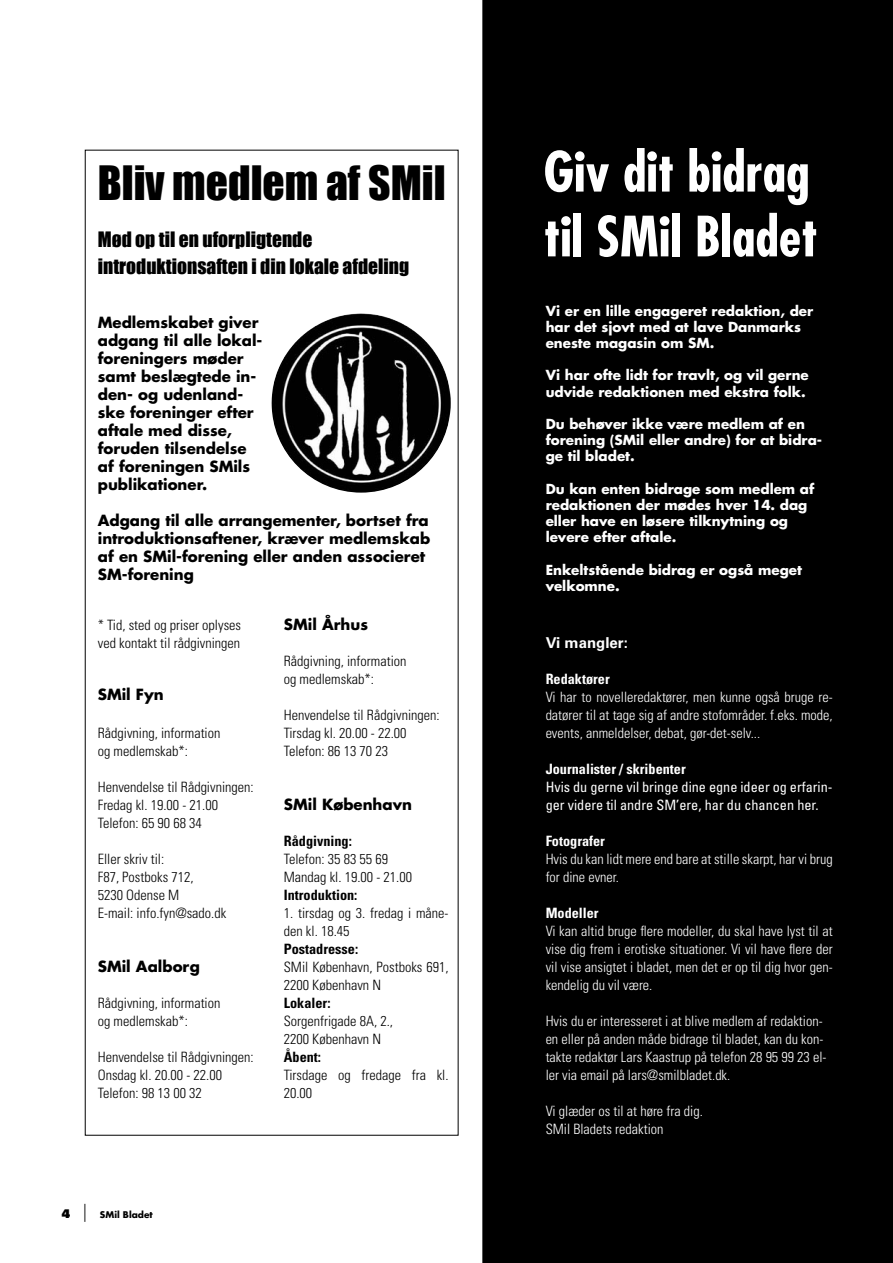
<style>
.page{position:relative;width:893px;height:1263px;background:#fff}
.page>*{position:absolute;margin:0;border:0;box-sizing:border-box;transform-origin:0 0}
.t1{font:700 condensed 54px/64.8px "Futura";color:#fff}
.t2{font:43.5px "Impact";color:#000}
.t3{font:19.5px/27.6px "Impact";color:#000}
.t4{font:700 15px/18px "Futura";color:#000}
.t5{font:700 15px "Univers";color:#fff}
.t6{font:300 condensed 14.25px/18px "Univers";color:#000}
.t7{font:300 condensed 14.25px/18px "Univers";color:#fff}
.t8{font:condensed 14.25px/18px "Univers";color:#fff}
.t9{font:700 condensed 14.25px "Univers";color:#fff}
.t10{font:700 condensed 14.25px "Univers";color:#000}
.t11{font:700 13.5px/16.2px "Futura";color:#fff}
.t12{font:700 9px "Futura";color:#000}
.s1{font-family:"Univers";font-weight:900;font-size:12px}
.s2{font-weight:300;font-size:18px}
</style>
<div class="page">
<img style="left:272px;top:313px;width:179px;height:180px;border-radius:50%">
<div style="left:482px;top:0;width:411px;height:1263px;background:#000"></div>
<h2 class="t2" style="left:98px;top:157px;width:349px">Bliv medlem af SMil</h2>
<h3 class="t3" style="left:98px;top:225px;width:313px">Mød op til en uforpligtende introduktionsaften i din lokale afdeling</h3>
<p class="t4" style="left:98px;top:314px;width:166px">Medlemskabet giver adgang til alle lokal&shy;foreningers møder samt beslægtede in&shy;den- og udenland&shy;ske foreninger efter aftale med disse, foruden tilsendelse af foreningen SMils publikationer.</p>
<p class="t4" style="left:98px;top:512px;width:334px">Adgang til alle arrangementer, bortset fra introduktionsaftener, kræver medlemskab af en SMil-forening eller anden associeret SM-forening</p>
<p class="t6" style="left:98px;top:616px;width:145px">* Tid, sted og priser oplyses ved kontakt til rådgivningen</p>
<p class="t4" style="left:98px;top:685px;width:68px">SMil Fyn</p>
<p class="t6" style="left:98px;top:724px;width:124px">Rådgivning, information og medlemskab*:</p>
<p class="t6" style="left:98px;top:778px;width:157px">Henvendelse til Rådgivningen:<br>Fredag kl. 19.00 - 21.00<br>Telefon: 65 90 68 34</p>
<p class="t6" style="left:98px;top:850px;width:130px">Eller skriv til:<br>F87, Postboks 712,<br>5230 Odense M<br>E-mail: info.fyn@sado.dk</p>
<p class="t4" style="left:98px;top:957px;width:104px">SMil Aalborg</p>
<p class="t6" style="left:98px;top:994px;width:124px">Rådgivning, information og medlemskab*:</p>
<p class="t6" style="left:98px;top:1048px;width:157px">Henvendelse til Rådgivningen:<br>Onsdag kl. 20.00 - 22.00<br>Telefon: 98 13 00 32</p>
<p class="t4" style="left:284px;top:615px;width:86px">SMil Århus</p>
<p class="t6" style="left:284px;top:652px;width:124px">Rådgivning, information og medlemskab*:</p>
<p class="t6" style="left:284px;top:706px;width:157px">Henvendelse til Rådgivningen:<br>Tirsdag kl. 20.00 - 22.00<br>Telefon: 86 13 70 23</p>
<p class="t4" style="left:284px;top:795px;width:130px">SMil København</p>
<p class="t10" style="left:284px;top:832px;width:70px">Rådgivning:</p>
<p class="t6" style="left:284px;top:850px;width:130px">Telefon: 35 83 55 69<br>Mandag kl. 19.00 - 21.00</p>
<p class="t10" style="left:284px;top:886px;width:75px">Introduktion:</p>
<p class="t6" style="left:284px;top:904px;width:166px">1. tirsdag og 3. fredag i måne&shy;den kl. 18.45</p>
<p class="t10" style="left:284px;top:940px;width:76px">Postadresse:</p>
<p class="t6" style="left:284px;top:958px;width:166px">SMil København, Postboks 691,<br>2200 København N</p>
<p class="t10" style="left:284px;top:994px;width:48px">Lokaler:</p>
<p class="t6" style="left:284px;top:1012px;width:111px">Sorgenfrigade 8A, 2.,<br>2200 København N</p>
<p class="t10" style="left:284px;top:1048px;width:39px">Åbent:</p>
<p class="t6" style="left:284px;top:1066px;width:166px">Tirsdage og fredage fra kl.<br>20.00</p>
<p class="t12" style="left:62px;top:1208px;width:93px"><span class="s1">4</span> <span class="s2">|</span> SMil Bladet</p>
<h1 class="t1" style="left:544px;top:139px;width:276px">Giv dit bidrag til SMil Bladet</h1>
<p class="t11" style="left:546px;top:302px;width:269px">Vi er en lille engageret redaktion, der har det sjovt med at lave Danmarks eneste magasin om SM.</p>
<p class="t11" style="left:546px;top:367px;width:265px">Vi har ofte lidt for travlt, og vil gerne udvide redaktionen med ekstra folk.</p>
<p class="t11" style="left:546px;top:416px;width:278px">Du behøver ikke være medlem af en forening (SMil eller andre) for at bidra&shy;ge til bladet.</p>
<p class="t11" style="left:546px;top:480px;width:270px">Du kan enten bidrage som medlem af redaktionen der mødes hver 14. dag eller have en løsere tilknytning og levere efter aftale.</p>
<p class="t11" style="left:546px;top:561px;width:258px">Enkeltstående bidrag er også meget velkomne.</p>
<p class="t5" style="left:546px;top:634px;width:84px">Vi mangler:</p>
<p class="t9" style="left:546px;top:670px;width:66px">Redaktører</p>
<p class="t7" style="left:546px;top:688px;width:289px;text-align:justify">Vi har to novelleredaktører, men kunne også bruge re&shy;datører til at tage sig af andre stofområder. f.eks. mode, events, anmeldelser, debat, gør-det-selv...</p>
<p class="t9" style="left:546px;top:760px;width:142px">Journalister / skribenter</p>
<p class="t8" style="left:546px;top:778px;width:289px">Hvis du gerne vil bringe dine egne ideer og erfarin&shy;ger videre til andre SM’ere, har du chancen her.</p>
<p class="t9" style="left:546px;top:832px;width:61px">Fotografer</p>
<p class="t7" style="left:546px;top:850px;width:288px">Hvis du kan lidt mere end bare at stille skarpt, har vi brug for dine evner.</p>
<p class="t9" style="left:546px;top:904px;width:55px">Modeller</p>
<p class="t7" style="left:546px;top:922px;width:289px;text-align:justify">Vi kan altid bruge flere modeller, du skal have lyst til at vise dig frem i erotiske situationer. Vi vil have flere der vil vise ansigtet i bladet, men det er op til dig hvor gen&shy;kendelig du vil være.</p>
<p class="t7" style="left:546px;top:1012px;width:282px">Hvis du er interesseret i at blive medlem af redaktion&shy;en eller på anden måde bidrage til bladet, kan du kon&shy;takte redaktør Lars Kaastrup på telefon 28 95 99 23 el&shy;ler via email på lars@smilbladet.dk.</p>
<p class="t7" style="left:546px;top:1102px;width:159px">Vi glæder os til at høre fra dig.<br>SMil Bladets redaktion</p>
</div>
